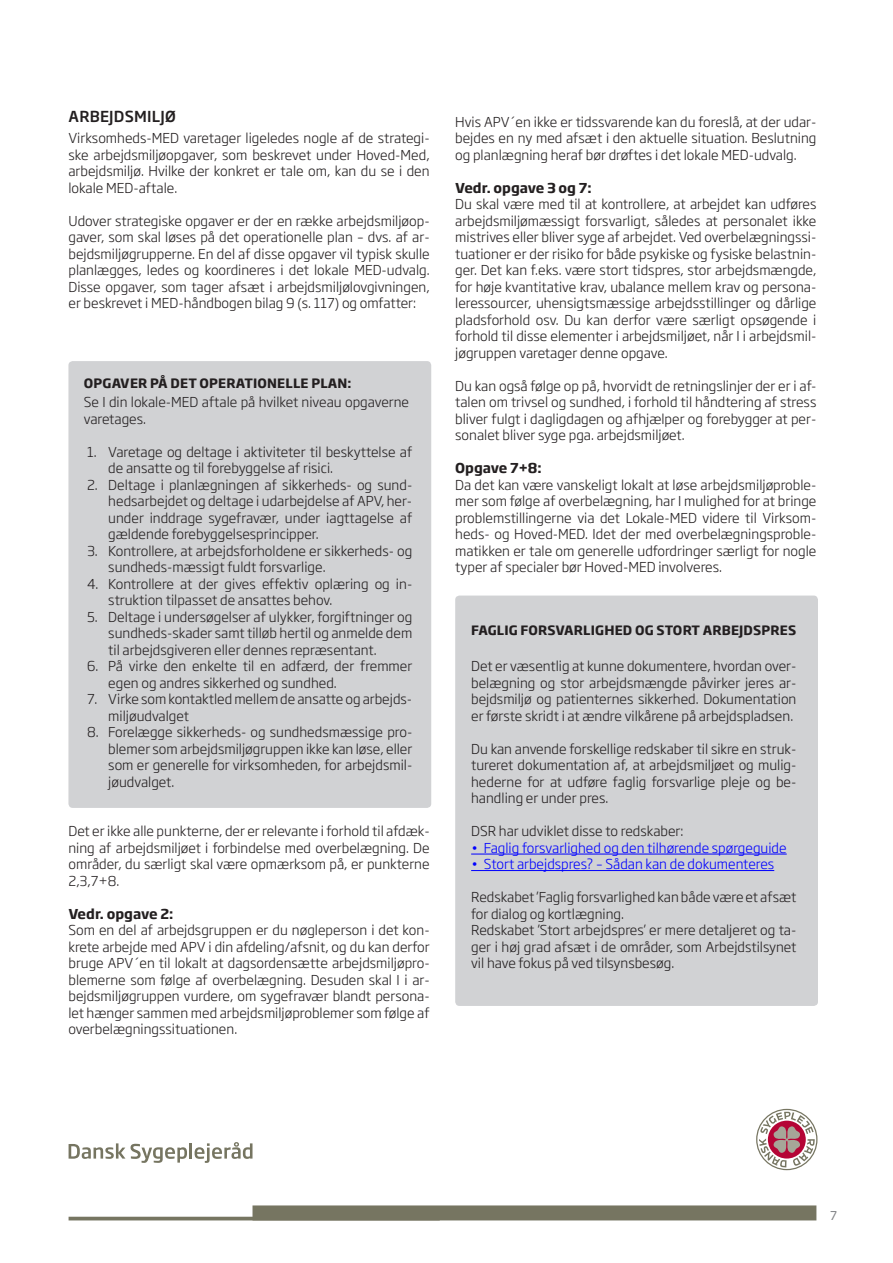
<style>
.page{position:relative;width:893px;height:1263px;background:#fff}
.page>*{position:absolute;margin:0;border:0;box-sizing:border-box;transform-origin:0 0}
.overskrift_graa{font:500 15px "Soho Gothic Pro";letter-spacing:.015em;color:#231f20}
.Brødtekst{font:300 13.5px/16.5px "Soho Gothic Pro";color:#231f20;text-align:justify}
.t1{font:300 13.5px "Soho Gothic Pro";color:#00f}
.Brødtxt-fed{font:700 13.5px "Soho Gothic Pro";color:#231f20}
.t2{font:700 12.75px "Soho Gothic Pro";letter-spacing:.015em;color:#231f20}
.t3{font:12px "Soho Gothic Pro";color:#808285}
</style>
<div class="page">
<svg style="left:69px;top:1143px;width:56px;height:16px"></svg>
<svg style="left:131px;top:1144px;width:56px;height:19px"></svg>
<hr style="left:189px;top:1143px;width:3px;height:15px;background:#767561">
<svg style="left:195px;top:1142px;width:57px;height:21px"></svg>
<div style="left:252px;top:1205px;width:564px;height:15px;background:#767561"></div>
<hr style="left:69px;top:1217px;width:371px;height:3px;background:#767561">
<svg style="left:756px;top:1109px;width:61px;height:61px"></svg>
<svg style="left:757px;top:1110px;width:59px;height:59px"></svg>
<svg style="left:759px;top:1112px;width:56px;height:55px"></svg>
<div style="left:68px;top:361px;width:363px;height:447px;background:#d1d2d4;border-radius:4px"></div>
<div style="left:455px;top:595px;width:363px;height:411px;background:#d1d2d4;border-radius:4px"></div>
<hr style="left:471px;top:854px;width:316px;height:1px;background:#00f">
<hr style="left:471px;top:870px;width:303px;height:1px;background:#00f">
<p class="overskrift_graa" style="left:69px;top:105px;width:109px">ARBEJDSMILJØ</p>
<p class="Brødtekst" style="left:68px;top:129px;width:363px">Virksomheds-MED varetager ligeledes nogle af de strategi&shy;ske arbejdsmiljøopgaver, som beskrevet under Hoved-Med, arbejdsmiljø. Hvilke der konkret er tale om, kan du se i den lokale MED-aftale.</p>
<p class="Brødtekst" style="left:68px;top:212px;width:363px">Udover strategiske opgaver er der en række arbejdsmiljøop&shy;gaver, som skal løses på det operationelle plan – dvs. af ar&shy;bejdsmiljøgrupperne. En del af disse opgaver vil typisk skulle planlægges, ledes og koordineres i det lokale MED-udvalg.<br>Disse opgaver, som tager afsæt i arbejdsmiljølovgivningen, er beskrevet i MED-håndbogen bilag 9 (s. 117) og omfatter:</p>
<p class="t2" style="left:84px;top:373px;width:269px">OPGAVER PÅ DET OPERATIONELLE PLAN:</p>
<p class="Brødtekst" style="left:84px;top:393px;width:327px">Se I din lokale-MED aftale på hvilket niveau opgaverne varetages.</p>
<p class="Brødtekst" style="left:108px;top:443px;width:305px;text-indent:-21px">1. Varetage og deltage i aktiviteter til beskyttelse af de ansatte og til forebyggelse af risici.</p>
<p class="Brødtekst" style="left:108px;top:476px;width:306px;text-indent:-21px">2. Deltage i planlægningen af sikkerheds- og sund&shy;hedsarbejdet og deltage i udarbejdelse af APV, her&shy;under inddrage sygefravær, under iagttagelse af gældende forebyggelsesprincipper.</p>
<p class="Brødtekst" style="left:108px;top:542px;width:306px;text-indent:-21px">3. Kontrollere, at arbejdsforholdene er sikkerheds- og sundheds-mæssigt fuldt forsvarlige.</p>
<p class="Brødtekst" style="left:108px;top:575px;width:306px;text-indent:-21px">4. Kontrollere at der gives effektiv oplæring og in&shy;struktion tilpasset de ansattes behov.</p>
<p class="Brødtekst" style="left:108px;top:608px;width:305px;text-indent:-21px">5. Deltage i undersøgelser af ulykker, forgiftninger og sundheds-skader samt tilløb hertil og anmelde dem til arbejdsgiveren eller dennes repræsentant.</p>
<p class="Brødtekst" style="left:108px;top:657px;width:306px;text-indent:-21px">6. På virke den enkelte til en adfærd, der fremmer egen og andres sikkerhed og sundhed.</p>
<p class="Brødtekst" style="left:108px;top:690px;width:305px;text-indent:-21px">7. Virke som kontaktled mellem de ansatte og arbejds&shy;miljøudvalget</p>
<p class="Brødtekst" style="left:108px;top:723px;width:306px;text-indent:-21px">8. Forelægge sikkerheds- og sundhedsmæssige pro&shy;blemer som arbejdsmiljøgruppen ikke kan løse, eller som er generelle for virksomheden, for arbejdsmil&shy;jøudvalget.</p>
<p class="Brødtekst" style="left:68px;top:822px;width:363px">Det er ikke alle punkterne, der er relevante i forhold til afdæk&shy;ning af arbejdsmiljøet i forbindelse med overbelægning. De områder, du særligt skal være opmærksom på, er punkterne 2,3,7+8.</p>
<p class="Brødtxt-fed" style="left:68px;top:903px;width:106px">Vedr. opgave 2:</p>
<p class="Brødtekst" style="left:68px;top:921px;width:363px">Som en del af arbejdsgruppen er du nøgleperson i det kon&shy;krete arbejde med APV i din afdeling/afsnit, og du kan derfor bruge APV´en til lokalt at dagsordensætte arbejdsmiljøpro&shy;blemerne som følge af overbelægning. Desuden skal I i ar&shy;bejdsmiljøgruppen vurdere, om sygefravær blandt persona&shy;let hænger sammen med arbejdsmiljøproblemer som følge af overbelægningssituationen.</p>
<p class="Brødtekst" style="left:455px;top:113px;width:363px">Hvis APV´en ikke er tidssvarende kan du foreslå, at der udar&shy;bejdes en ny med afsæt i den aktuelle situation. Beslutning og planlægning heraf bør drøftes i det lokale MED-udvalg.</p>
<p class="Brødtxt-fed" style="left:455px;top:177px;width:138px">Vedr. opgave 3 og 7:</p>
<p class="Brødtekst" style="left:455px;top:195px;width:363px">Du skal være med til at kontrollere, at arbejdet kan udføres arbejdsmiljømæssigt forsvarligt, således at personalet ikke mistrives eller bliver syge af arbejdet. Ved overbelægningssi&shy;tuationer er der risiko for både psykiske og fysiske belastnin&shy;ger. Det kan f.eks. være stort tidspres, stor arbejdsmængde, for høje kvantitative krav, ubalance mellem krav og persona&shy;leressourcer, uhensigtsmæssige arbejdsstillinger og dårlige pladsforhold osv. Du kan derfor være særligt opsøgende i forhold til disse elementer i arbejdsmiljøet, når I i arbejdsmil&shy;jøgruppen varetager denne opgave.</p>
<p class="Brødtekst" style="left:455px;top:377px;width:363px">Du kan også følge op på, hvorvidt de retningslinjer der er i af&shy;talen om trivsel og sundhed, i forhold til håndtering af stress bliver fulgt i dagligdagen og afhjælper og forebygger at per&shy;sonalet bliver syge pga. arbejdsmiljøet.</p>
<p class="Brødtxt-fed" style="left:455px;top:457px;width:88px">Opgave 7+8:</p>
<p class="Brødtekst" style="left:455px;top:476px;width:363px">Da det kan være vanskeligt lokalt at løse arbejdsmiljøproble&shy;mer som følge af overbelægning, har I mulighed for at bringe problemstillingerne via det Lokale-MED videre til Virksom&shy;heds- og Hoved-MED. Idet der med overbelægningsproble&shy;matikken er tale om generelle udfordringer særligt for nogle typer af specialer bør Hoved-MED involveres.</p>
<p class="t2" style="left:471px;top:620px;width:327px">FAGLIG FORSVARLIGHED OG STORT ARBEJDSPRES</p>
<p class="Brødtekst" style="left:471px;top:657px;width:327px">Det er væsentlig at kunne dokumentere, hvordan over&shy;belægning og stor arbejdsmængde påvirker jeres ar&shy;bejdsmiljø og patienternes sikkerhed. Dokumentation er første skridt i at ændre vilkårene på arbejdspladsen.</p>
<p class="Brødtekst" style="left:471px;top:740px;width:327px">Du kan anvende forskellige redskaber til sikre en struk&shy;tureret dokumentation af, at arbejdsmiljøet og mulig&shy;hederne for at udføre faglig forsvarlige pleje og be&shy;handling er under pres.</p>
<p class="Brødtekst" style="left:471px;top:822px;width:214px">DSR har udviklet disse to redskaber:</p>
<p class="t1" style="left:471px;top:837px;width:317px">• Faglig forsvarlighed og den tilhørende spørgeguide</p>
<p class="t1" style="left:471px;top:854px;width:305px">• Stort arbejdspres? – Sådan kan de dokumenteres</p>
<p class="Brødtekst" style="left:471px;top:888px;width:327px;text-align:left">Redskabet ’Faglig forsvarlighed kan både være et afsæt for dialog og kortlægning.<br>Redskabet ’Stort arbejdspres’ er mere detaljeret og ta&shy;ger i høj grad afsæt i de områder, som Arbejdstilsynet vil have fokus på ved tilsynsbesøg.</p>
<p class="t3" style="left:830px;top:1206px;width:8px">7</p>
</div>
